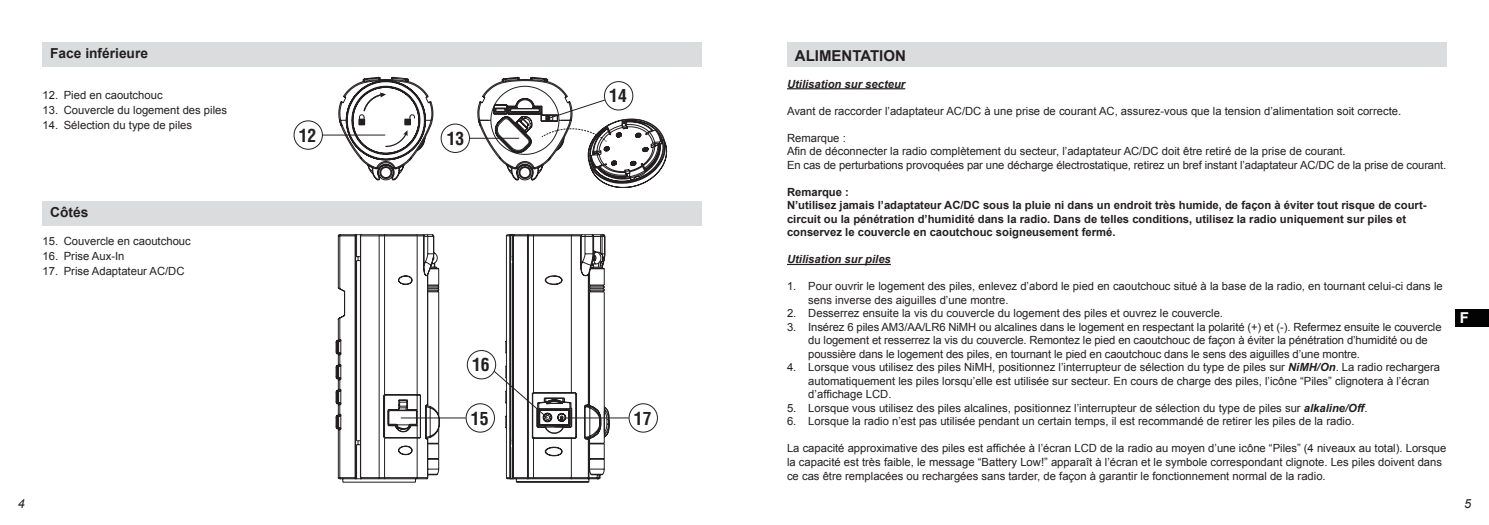
<style>
.page{position:relative;width:1489px;height:525px;background:#fff}
.page>*{position:absolute;margin:0;border:0;box-sizing:border-box;transform-origin:0 0}
.t1{font:700 condensed 17.62px "Helvetica";color:#231f20}
.t2{font:700 15px "Arial";color:#231f20}
.t3{font:700 15px "Arial";color:#fff}
.t4{font:700 13.75px "Arial";color:#231f20}
.t5{font:italic 12.5px "Arial";color:#231f20}
.t6{font:11.25px/13.5px "Arial";color:#231f20}
.t7{font:700 11.25px/13.5px "Arial";color:#231f20}
.t8{font:italic 700 11.25px "Arial";color:#231f20}
.s1{font-weight:700;font-style:italic}
</style>
<div class="page">
<div style="left:43px;top:43px;width:659px;height:24px;background:#dbdcde"></div>
<div style="left:43px;top:201px;width:659px;height:25px;background:#dbdcde"></div>
<svg style="left:338px;top:234px;width:290px;height:248px"></svg>
<div style="left:628px;top:403px;width:30px;height:29px;border:1px solid #231f20;border-radius:50%"></div>
<svg style="left:516px;top:132px;width:151px;height:56px"></svg>
<svg style="left:338px;top:76px;width:323px;height:104px"></svg>
<svg style="left:346px;top:76px;width:87px;height:84px"></svg>
<hr style="left:322px;top:134px;width:63px;height:1px;background:#231f20">
<div style="left:293px;top:120px;width:30px;height:30px;border:1px solid #231f20;border-radius:50%"></div>
<div style="left:787px;top:43px;width:659px;height:24px;background:#dbdcde"></div>
<hr style="left:787px;top:88px;width:118px;height:1px;background:#231f20">
<hr style="left:787px;top:264px;width:103px;height:1px;background:#231f20">
<div style="left:1455px;top:308px;width:33px;height:18px;background:#030303"></div>
<p class="t4" style="left:50px;top:48px;width:99px">Face inférieure</p>
<p class="t6" style="left:43px;top:89px;width:122px">12. Pied en caoutchouc</p>
<p class="t6" style="left:43px;top:104px;width:186px">13. Couvercle du logement des piles</p>
<p class="t6" style="left:43px;top:119px;width:151px">14. Sélection du type de piles</p>
<p class="t4" style="left:50px;top:207px;width:40px">Côtés</p>
<p class="t6" style="left:43px;top:235px;width:150px">15. Couvercle en caoutchouc</p>
<p class="t6" style="left:43px;top:250px;width:83px">16. Prise Aux-In</p>
<p class="t6" style="left:43px;top:265px;width:143px">17. Prise Adaptateur AC/DC</p>
<p class="t5" style="left:18px;top:499px;width:8px">4</p>
<h1 class="t1" style="left:299px;top:125px;width:19px">12</h1>
<h1 class="t1" style="left:446px;top:128px;width:19px">13</h1>
<h1 class="t1" style="left:609px;top:86px;width:19px">14</h1>
<h1 class="t1" style="left:472px;top:355px;width:19px">16</h1>
<h1 class="t1" style="left:471px;top:408px;width:19px">15</h1>
<h1 class="t1" style="left:634px;top:408px;width:19px">17</h1>
<h2 class="t2" style="left:794px;top:50px;width:113px">ALIMENTATION</h2>
<p class="t8" style="left:787px;top:79px;width:120px">Utilisation sur secteur</p>
<p class="t6" style="left:787px;top:104px;width:615px">Avant de raccorder l’adaptateur AC/DC à une prise de courant AC, assurez-vous que la tension d’alimentation soit correcte.</p>
<p class="t6" style="left:787px;top:131px;width:661px">Remarque :<br>Afin de déconnecter la radio complètement du secteur, l’adaptateur AC/DC doit être retiré de la prise de courant.<br>En cas de perturbations provoquées par une décharge électrostatique, retirez un bref instant l’adaptateur AC/DC de la prise de courant.</p>
<p class="t7" style="left:787px;top:186px;width:641px">Remarque :<br>N’utilisez jamais l’adaptateur AC/DC sous la pluie ni dans un endroit très humide, de façon à éviter tout risque de court&shy;circuit ou la pénétration d’humidité dans la radio. Dans de telles conditions, utilisez la radio uniquement sur piles et conservez le couvercle en caoutchouc soigneusement fermé.</p>
<p class="t8" style="left:787px;top:255px;width:105px">Utilisation sur piles</p>
<p class="t6" style="left:808px;top:279px;width:636px;text-indent:-21px">1. Pour ouvrir le logement des piles, enlevez d’abord le pied en caoutchouc situé à la base de la radio, en tournant celui-ci dans le sens inverse des aiguilles d’une montre.</p>
<p class="t6" style="left:787px;top:306px;width:437px">2. Desserrez ensuite la vis du couvercle du logement des piles et ouvrez le couvercle.</p>
<p class="t6" style="left:808px;top:320px;width:634px;text-indent:-21px">3. Insérez 6 piles AM3/AA/LR6 NiMH ou alcalines dans le logement en respectant la polarité (+) et (-). Refermez ensuite le couvercle du logement et resserrez la vis du couvercle. Remontez le pied en caoutchouc de façon à éviter la pénétration d’humidité ou de poussière dans le logement des piles, en tournant le pied en caoutchouc dans le sens des aiguilles d’une montre.</p>
<p class="t6" style="left:808px;top:360px;width:633px;text-indent:-21px">4. Lorsque vous utilisez des piles NiMH, positionnez l’interrupteur de sélection du type de piles sur <span class="s1">NiMH/On</span>. La radio rechargera automatiquement les piles lorsqu’elle est utilisée sur secteur. En cours de charge des piles, l’icône “Piles” clignotera à l’écran d’affichage LCD.</p>
<p class="t6" style="left:787px;top:401px;width:582px">5. Lorsque vous utilisez des piles alcalines, positionnez l’interrupteur de sélection du type de piles sur <span class="s1">alkaline/Off</span>.</p>
<p class="t6" style="left:787px;top:414px;width:569px">6. Lorsque la radio n’est pas utilisée pendant un certain temps, il est recommandé de retirer les piles de la radio.</p>
<p class="t6" style="left:787px;top:441px;width:661px">La capacité approximative des piles est affichée à l’écran LCD de la radio au moyen d’une icône “Piles” (4 niveaux au total). Lorsque la capacité est très faible, le message “Battery Low!” apparaît à l’écran et le symbole correspondant clignote. Les piles doivent dans ce cas être remplacées ou rechargées sans tarder, de façon à garantir le fonctionnement normal de la radio.</p>
<h2 class="t3" style="left:1459px;top:312px;width:11px">F</h2>
<p class="t5" style="left:1463px;top:499px;width:8px">5</p>
</div>
